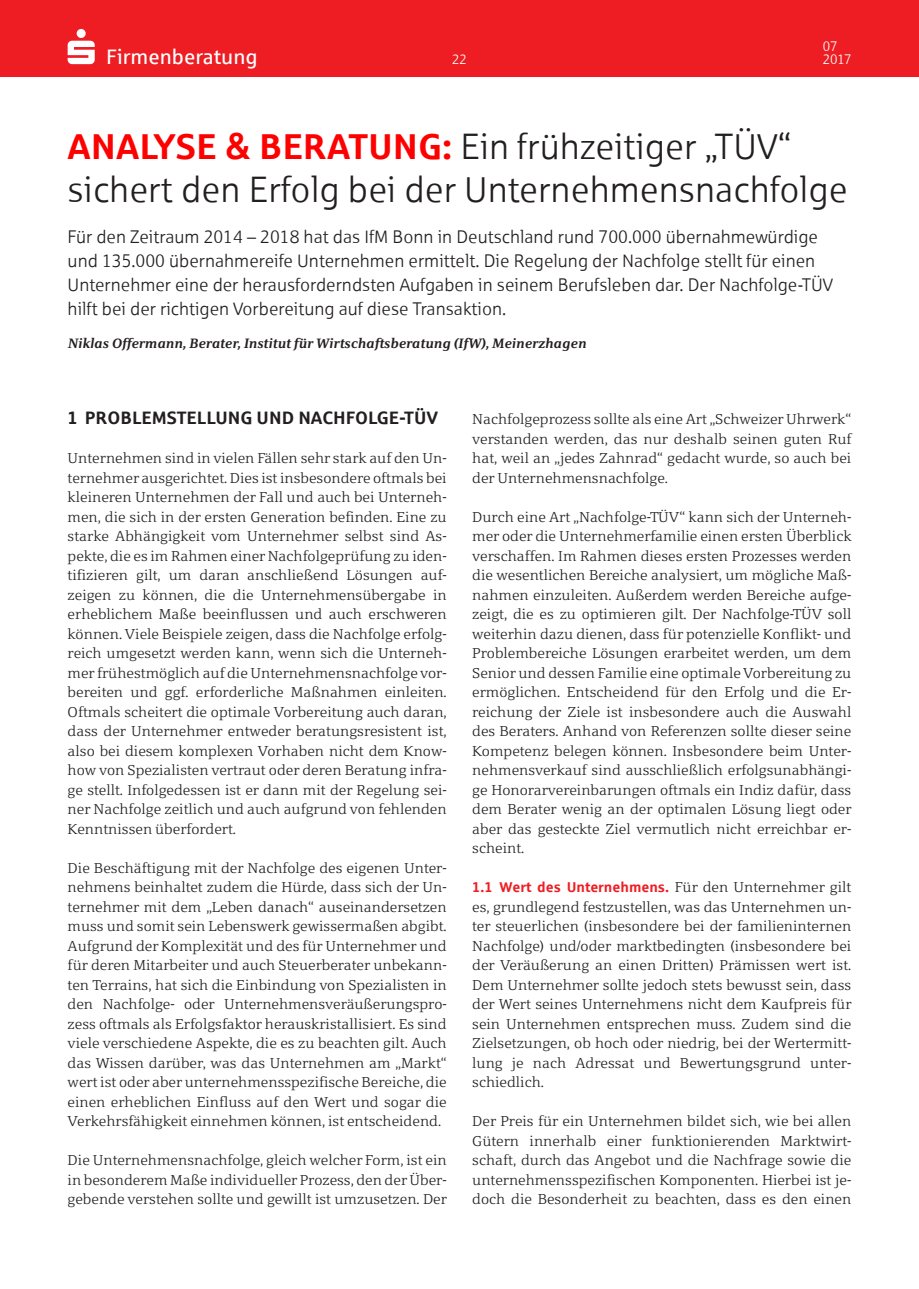
<style>
.page{position:relative;width:919px;height:1289px;background:#fff}
.page>*{position:absolute;margin:0;border:0;box-sizing:border-box;transform-origin:0 0}
.t1{font:36px/43.5px "Sparkasse Lt";color:#231f20}
.t2{font:20.85px "Sparkasse Rg";color:#fff}
.t3{font:18px/24px "Sparkasse Lt";color:#231f20}
.t4{font:700 18px "Sparkasse Rg";color:#231f20}
.t5{font:14.25px/19.5px "Sparkasse Serif Lt";color:#231f20;text-align:justify}
.t6{font:700 14.25px "Sparkasse Rg";color:#ee1d23}
.t7{font:13.65px/13.5px "Sparkasse Lt";letter-spacing:-.015em;color:#fff}
.t8{font:italic 700 13.5px "Sparkasse Serif";color:#231f20}
.t9{font:13.5px "Sparkasse Lt";color:#fff}
.s1{font-family:"Sparkasse Rg";font-weight:700;color:#f00}
.s2{font-family:"Sparkasse Serif Lt";font-weight:400;color:#231f20}
</style>
<div class="page">
<div style="left:0;top:0;width:918px;height:77px;background:#ee1d23"></div>
<svg style="left:68px;top:29px;width:27px;height:35px"></svg>
<h2 class="t2" style="left:106px;top:44px;width:153px">Firmenberatung</h2>
<p class="t9" style="left:452px;top:52px;width:16px">22</p>
<p class="t7" style="left:822px;top:39px;width:30px">07<br>2017</p>
<h1 class="t1" style="left:68px;top:124px;width:781px"><span class="s1">ANALYSE &amp; BERATUNG:</span> Ein frühzeitiger „TÜV“ sichert den Erfolg bei der Unternehmensnachfolge</h1>
<p class="t3" style="left:68px;top:225px;width:767px">Für den Zeitraum 2014 – 2018 hat das IfM Bonn in Deutschland rund 700.000 übernahmewürdige und 135.000 übernahmereife Unternehmen ermittelt. Die Regelung der Nachfolge stellt für einen Unternehmer eine der herausforderndsten Aufgaben in seinem Berufsleben dar. Der Nachfolge-TÜV hilft bei der richtigen Vorbereitung auf diese Transaktion.</p>
<p class="t8" style="left:68px;top:334px;width:520px">Niklas Offermann, Berater, Institut für Wirtschaftsberatung (IfW), Meinerzhagen</p>
<p class="t4" style="left:68px;top:406px;width:372px">1 PROBLEMSTELLUNG UND NACHFOLGE-TÜV</p>
<p class="t5" style="left:68px;top:448px;width:380px">Unternehmen sind in vielen Fällen sehr stark auf den Un&shy;ternehmer ausgerichtet. Dies ist insbesondere oftmals bei kleineren Unternehmen der Fall und auch bei Unterneh&shy;men, die sich in der ersten Generation befinden. Eine zu starke Abhängigkeit vom Unternehmer selbst sind As&shy;pekte, die es im Rahmen einer Nachfolgeprüfung zu iden&shy;tifizieren gilt, um daran anschließend Lösungen auf&shy;zeigen zu können, die die Unternehmensübergabe in erheblichem Maße beeinflussen und auch erschweren können. Viele Beispiele zeigen, dass die Nachfolge erfolg&shy;reich umgesetzt werden kann, wenn sich die Unterneh&shy;mer frühestmöglich auf die Unternehmensnachfolge vor&shy;bereiten und ggf. erforderliche Maßnahmen einleiten.<br>Oftmals scheitert die optimale Vorbereitung auch daran, dass der Unternehmer entweder beratungsresistent ist, also bei diesem komplexen Vorhaben nicht dem Know&shy;how von Spezialisten vertraut oder deren Beratung infra&shy;ge stellt. Infolgedessen ist er dann mit der Regelung sei&shy;ner Nachfolge zeitlich und auch aufgrund von fehlenden Kenntnissen überfordert.</p>
<p class="t5" style="left:68px;top:857px;width:380px">Die Beschäftigung mit der Nachfolge des eigenen Unter&shy;nehmens beinhaltet zudem die Hürde, dass sich der Un&shy;ternehmer mit dem „Leben danach“ auseinandersetzen muss und somit sein Lebenswerk gewissermaßen abgibt.<br>Aufgrund der Komplexität und des für Unternehmer und für deren Mitarbeiter und auch Steuerberater unbekann&shy;ten Terrains, hat sich die Einbindung von Spezialisten in den Nachfolge- oder Unternehmensveräußerungspro&shy;zess oftmals als Erfolgsfaktor herauskristallisiert. Es sind viele verschiedene Aspekte, die es zu beachten gilt. Auch das Wissen darüber, was das Unternehmen am „Markt“ wert ist oder aber unternehmensspezifische Bereiche, die einen erheblichen Einfluss auf den Wert und sogar die Verkehrsfähigkeit einnehmen können, ist entscheidend.</p>
<p class="t5" style="left:68px;top:1150px;width:381px">Die Unternehmensnachfolge, gleich welcher Form, ist ein in besonderem Maße individueller Prozess, den der Über&shy;gebende verstehen sollte und gewillt ist umzusetzen. Der</p>
<p class="t5" style="left:472px;top:409px;width:380px">Nachfolgeprozess sollte als eine Art „Schweizer Uhrwerk“ verstanden werden, das nur deshalb seinen guten Ruf hat, weil an „jedes Zahnrad“ gedacht wurde, so auch bei der Unternehmensnachfolge.</p>
<p class="t5" style="left:472px;top:506px;width:381px">Durch eine Art „Nachfolge-TÜV“ kann sich der Unterneh&shy;mer oder die Unternehmerfamilie einen ersten Überblick verschaffen. Im Rahmen dieses ersten Prozesses werden die wesentlichen Bereiche analysiert, um mögliche Maß&shy;nahmen einzuleiten. Außerdem werden Bereiche aufge&shy;zeigt, die es zu optimieren gilt. Der Nachfolge-TÜV soll weiterhin dazu dienen, dass für potenzielle Konflikt- und Problembereiche Lösungen erarbeitet werden, um dem Senior und dessen Familie eine optimale Vorbereitung zu ermöglichen. Entscheidend für den Erfolg und die Er&shy;reichung der Ziele ist insbesondere auch die Auswahl des Beraters. Anhand von Referenzen sollte dieser seine Kompetenz belegen können. Insbesondere beim Unter&shy;nehmensverkauf sind ausschließlich erfolgsunabhängi&shy;ge Honorarvereinbarungen oftmals ein Indiz dafür, dass dem Berater wenig an der optimalen Lösung liegt oder aber das gesteckte Ziel vermutlich nicht erreichbar er&shy;scheint.</p>
<p class="t6" style="left:472px;top:878px;width:380px">1.1 Wert des Unternehmens. <span class="s2">Für den Unternehmer gilt</span></p>
<p class="t5" style="left:472px;top:896px;width:381px">es, grundlegend festzustellen, was das Unternehmen un&shy;ter steuerlichen (insbesondere bei der familieninternen Nachfolge) und/oder marktbedingten (insbesondere bei der Veräußerung an einen Dritten) Prämissen wert ist.<br>Dem Unternehmer sollte jedoch stets bewusst sein, dass der Wert seines Unternehmens nicht dem Kaufpreis für sein Unternehmen entsprechen muss. Zudem sind die Zielsetzungen, ob hoch oder niedrig, bei der Wertermitt&shy;lung je nach Adressat und Bewertungsgrund unter&shy;schiedlich.</p>
<p class="t5" style="left:472px;top:1111px;width:380px">Der Preis für ein Unternehmen bildet sich, wie bei allen Gütern innerhalb einer funktionierenden Marktwirt&shy;schaft, durch das Angebot und die Nachfrage sowie die unternehmensspezifischen Komponenten. Hierbei ist je&shy;doch die Besonderheit zu beachten, dass es den einen</p>
</div>
